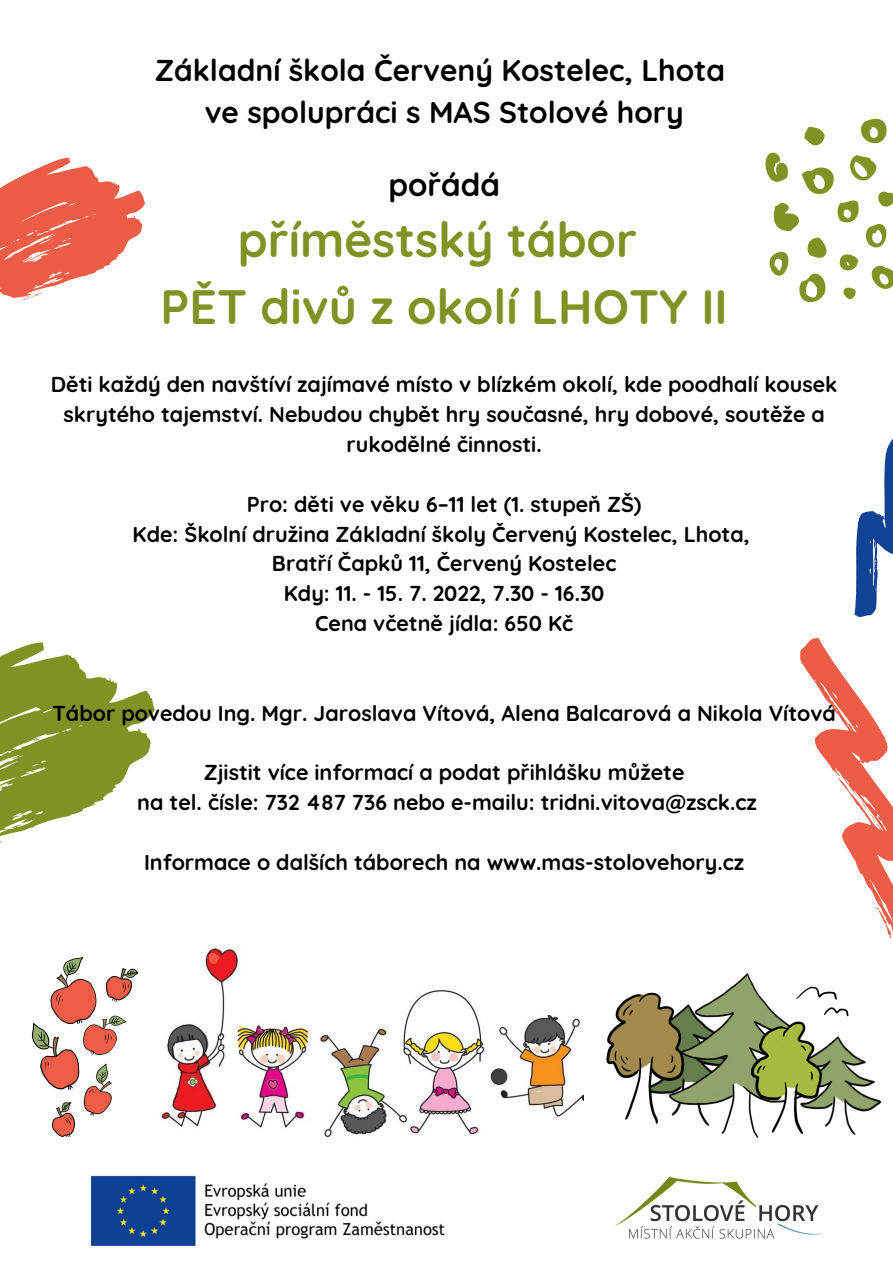
<style>
.page{position:relative;width:893px;height:1263px;background:#fff}
.page>*{position:absolute;margin:0;border:0;box-sizing:border-box;transform-origin:0 0}
.t1{font:700 48px "Quicksand";color:#7f9325}
.t2{font:700 31.5px "Quicksand";color:#000}
.t3{font:700 30px "Quicksand";color:#000}
.t4{font:700 21.52px/29.8px "Quicksand";color:#000;text-align:center}
</style>
<div class="page">
<svg style="left:0;top:642px;width:155px;height:194px;fill:#7f9325"></svg>
<svg style="left:861px;top:119px;width:26px;height:25px"></svg>
<svg style="left:804px;top:127px;width:21px;height:19px"></svg>
<svg style="left:765px;top:152px;width:128px;height:150px"></svg>
<svg style="left:0;top:157px;width:145px;height:144px"></svg>
<svg style="left:800px;top:439px;width:93px;height:499px"></svg>
<img style="left:160px;top:948px;width:424px;height:189px">
<img style="left:90px;top:1175px;width:354px;height:71px">
<img style="left:606px;top:973px;width:276px;height:164px">
<img style="left:31px;top:956px;width:106px;height:181px">
<img style="left:615px;top:1177px;width:208px;height:62px">
<p class="t3" style="left:155px;top:51px;width:572px">Základní škola Červený Kostelec, Lhota</p>
<p class="t3" style="left:205px;top:93px;width:480px">ve spolupráci s MAS Stolové hory</p>
<p class="t2" style="left:388px;top:164px;width:113px">pořádá</p>
<p class="t1" style="left:238px;top:209px;width:400px">příměstský tábor</p>
<p class="t1" style="left:161px;top:276px;width:568px">PĚT divů z okolí LHOTY II</p>
<p class="t4" style="left:51px;top:369px;width:788px">Děti každý den navštíví zajímavé místo v blízkém okolí, kde poodhalí kousek skrytého tajemství. Nebudou chybět hry současné, hry dobové, soutěže a rukodělné činnosti.</p>
<p class="t4" style="left:247px;top:489px;width:396px">Pro: děti ve věku 6–11 let (1. stupeň ZŠ)</p>
<p class="t4" style="left:133px;top:519px;width:618px">Kde: Školní družina Základní školy Červený Kostelec, Lhota,</p>
<p class="t4" style="left:272px;top:548px;width:346px">Bratří Čapků 11, Červený Kostelec</p>
<p class="t4" style="left:284px;top:578px;width:322px">Kdy: 11. - 15. 7. 2022, 7.30 - 16.30</p>
<p class="t4" style="left:315px;top:608px;width:260px">Cena včetně jídla: 650 Kč</p>
<p class="t4" style="left:52px;top:697px;width:785px">Tábor povedou Ing. Mgr. Jaroslava Vítová, Alena Balcarová a Nikola Vítová</p>
<p class="t4" style="left:204px;top:757px;width:482px">Zjistit více informací a podat přihlášku můžete</p>
<p class="t4" style="left:137px;top:787px;width:621px">na tel. čísle: 732 487 736 nebo e-mailu: tridni.vitova@zsck.cz</p>
<p class="t4" style="left:144px;top:847px;width:602px">Informace o dalších táborech na www.mas-stolovehory.cz</p>
</div>
